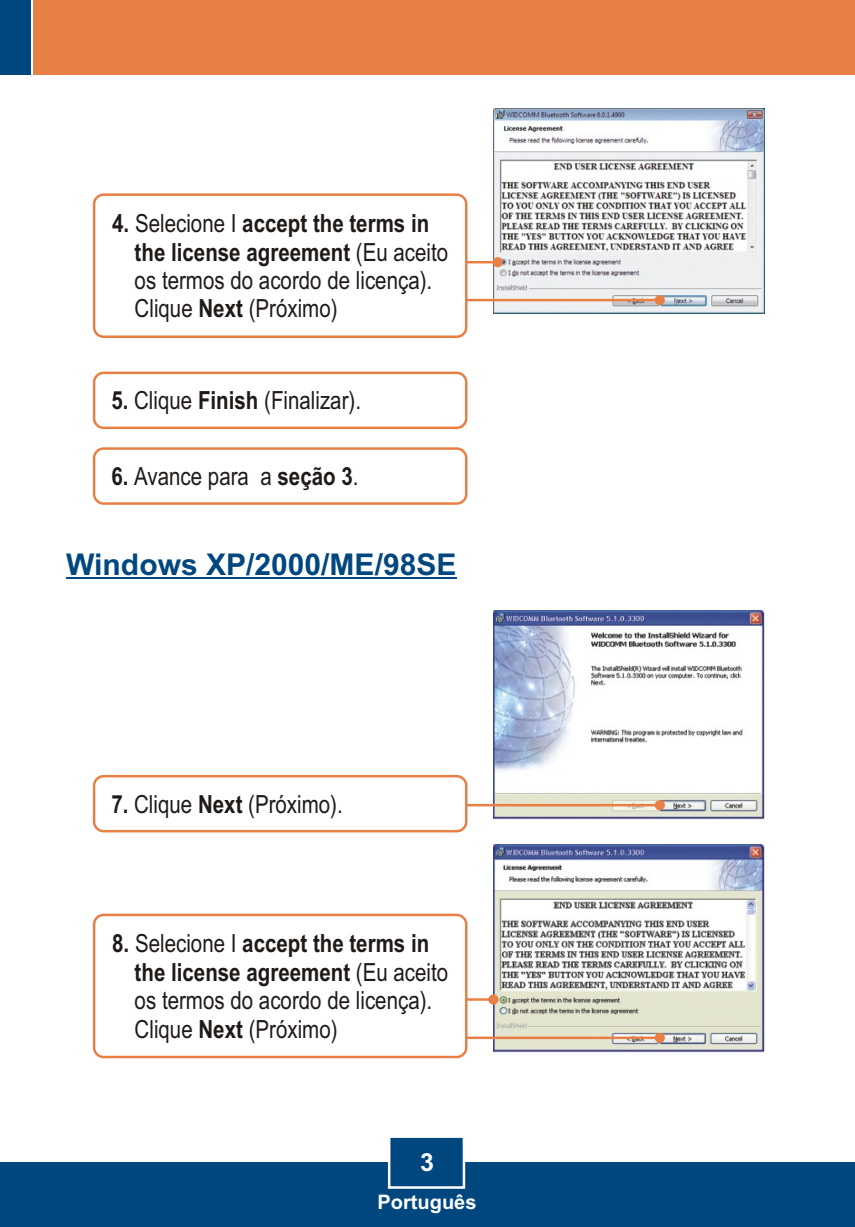
<style>
.page{position:relative;width:855px;height:1227px;background:#fff}
.page>*{position:absolute;margin:0;border:0;box-sizing:border-box;transform-origin:0 0}
.t1{font:700 30px "Arial";color:#004780}
.t2{font:25px/28.5px "Arial Narrow";color:#1f1a17}
.t3{font:700 25px "Arial";color:#fff}
.t4{font:700 20px "Arial";color:#fff}
.s1{font-weight:700}
</style>
<div class="page">
<img style="left:493px;top:610px;width:270px;height:209px">
<img style="left:493px;top:844px;width:270px;height:208px">
<img style="left:493px;top:108px;width:270px;height:205px">
<div style="left:93px;top:371px;width:374px;height:58px;background:#fff;border:3px solid #e88045;border-radius:9px"></div>
<div style="left:93px;top:447px;width:374px;height:58px;background:#fff;border:3px solid #e88045;border-radius:9px"></div>
<div style="left:0;top:1162px;width:854px;height:65px;background:#004780"></div>
<div style="left:33px;top:0;width:821px;height:75px;background:#e88045"></div>
<div style="left:0;top:0;width:30px;height:75px;background:#004780"></div>
<svg style="left:387px;top:1137px;width:79px;height:52px"></svg>
<svg style="left:467px;top:295px;width:197px;height:10px;background:#e6cabb"></svg>
<svg style="left:467px;top:800px;width:197px;height:10px;background:#e6caae"></svg>
<svg style="left:467px;top:1032px;width:197px;height:11px;background:#e1c9b0"></svg>
<svg style="left:467px;top:994px;width:31px;height:10px"></svg>
<svg style="left:467px;top:257px;width:35px;height:10px"></svg>
<div style="left:93px;top:193px;width:374px;height:145px;background:#fff;border:3px solid #e88045;border-radius:9px"></div>
<hr style="left:66px;top:577px;width:390px;height:2px;background:#004780">
<div style="left:93px;top:775px;width:374px;height:57px;background:#fff;border:3px solid #e88045;border-radius:9px"></div>
<div style="left:93px;top:913px;width:374px;height:145px;background:#fff;border:3px solid #e88045;border-radius:9px"></div>
<p class="t2" style="left:135px;top:211px;width:315px;text-indent:-22px"><span class="s1">4.</span> Selecione I <span class="s1">accept the terms in the license agreement</span> (Eu aceito os termos do acordo de licença).<br>Clique <span class="s1">Next</span> (Próximo)</p>
<p class="t2" style="left:111px;top:389px;width:251px"><span class="s1">5.</span> Clique <span class="s1">Finish</span> (Finalizar).</p>
<p class="t2" style="left:111px;top:464px;width:248px"><span class="s1">6.</span> Avance para a <span class="s1">seção 3</span>.</p>
<p class="t1" style="left:66px;top:553px;width:391px">Windows XP/2000/ME/98SE</p>
<p class="t2" style="left:111px;top:792px;width:233px"><span class="s1">7.</span> Clique <span class="s1">Next</span> (Próximo).</p>
<p class="t2" style="left:135px;top:931px;width:315px;text-indent:-22px"><span class="s1">8.</span> Selecione I <span class="s1">accept the terms in the license agreement</span> (Eu aceito os termos do acordo de licença).<br>Clique <span class="s1">Next</span> (Próximo)</p>
<p class="t3" style="left:420px;top:1152px;width:15px">3</p>
<p class="t4" style="left:377px;top:1194px;width:100px">Português</p>
</div>
